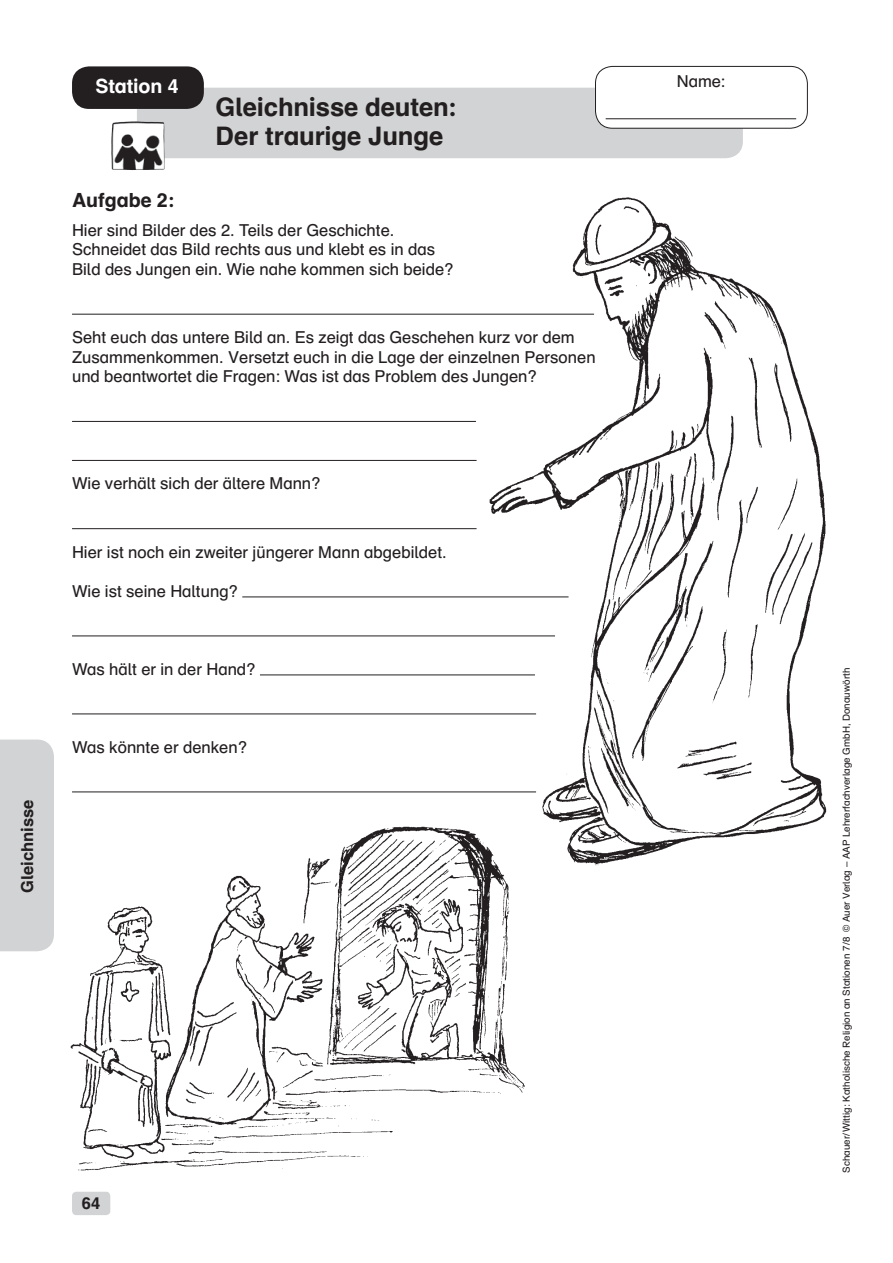
<style>
.page{position:relative;width:893px;height:1263px;background:#fff}
.page>*{position:absolute;margin:0;border:0;box-sizing:border-box;transform-origin:0 0}
.t1{font:700 25.5px/28.5px "Auer Schulbuch";letter-spacing:-.005em;color:#231f20}
.t2{font:700 19.5px "Auer Schulbuch";color:#231f20}
.t3{font:700 19.5px "Auer Schulbuch";letter-spacing:-.005em;color:#fff}
.t4{font:16.5px/19.5px "Auer Schulbuch";color:#231f20}
.t5{font:700 16.5px "Auer Schulbuch";color:#231f20}
.t6{font:9.75px "Auer Schulbuch";color:#231f20}
</style>
<div class="page">
<div style="left:72px;top:1192px;width:38px;height:23px;background:#d1d3d4;border-radius:4px"></div>
<div style="left:0;top:740px;width:54px;height:211px;background:#d1d3d4"></div>
<hr style="left:72px;top:314px;width:522px;height:1px;background:#231f20">
<hr style="left:72px;top:421px;width:404px;height:1px;background:#231f20">
<hr style="left:72px;top:460px;width:405px;height:1px;background:#231f20">
<hr style="left:72px;top:528px;width:405px;height:1px;background:#231f20">
<hr style="left:242px;top:597px;width:326px;height:1px;background:#231f20">
<hr style="left:72px;top:636px;width:483px;height:1px;background:#231f20">
<hr style="left:260px;top:675px;width:275px;height:1px;background:#231f20">
<hr style="left:72px;top:714px;width:464px;height:1px;background:#231f20">
<hr style="left:72px;top:792px;width:464px;height:1px;background:#231f20">
<div style="left:137px;top:88px;width:606px;height:70px;background:#d1d3d4;border-radius:17px"></div>
<div style="left:595px;top:66px;width:212px;height:62px;background:#fff;border-radius:17px"></div>
<hr style="left:606px;top:118px;width:190px;height:1px;background:#231f20">
<div style="left:595px;top:66px;width:213px;height:63px;border:1px solid #231f20;border-radius:17px"></div>
<div style="left:72px;top:66px;width:132px;height:43px;background:#231f20;border-radius:17px"></div>
<img style="left:478px;top:197px;width:349px;height:669px">
<img style="left:51px;top:796px;width:485px;height:375px">
<img style="left:111px;top:121px;width:25px;height:20px">
<p class="t5" style="left:20px;top:893px;width:95px;rotate:-90deg">Gleichnisse</p>
<p class="t3" style="left:95px;top:78px;width:85px">Station 4</p>
<h1 class="t1" style="left:216px;top:95px;width:242px">Gleichnisse deuten:<br>Der traurige Junge</h1>
<p class="t2" style="left:72px;top:191px;width:104px">Aufgabe 2:</p>
<p class="t4" style="left:72px;top:221px;width:383px">Hier sind Bilder des 2. Teils der Geschichte.<br>Schneidet das Bild rechts aus und klebt es in das<br>Bild des Jungen ein. Wie nahe kommen sich beide?</p>
<p class="t4" style="left:72px;top:328px;width:525px">Seht euch das untere Bild an. Es zeigt das Geschehen kurz vor dem<br>Zusammenkommen. Versetzt euch in die Lage der einzelnen Personen und beantwortet die Fragen: Was ist das Problem des Jungen?</p>
<p class="t4" style="left:72px;top:475px;width:250px">Wie verhält sich der ältere Mann?</p>
<p class="t4" style="left:72px;top:543px;width:376px">Hier ist noch ein zweiter jüngerer Mann abgebildet.</p>
<p class="t4" style="left:72px;top:582px;width:167px">Wie ist seine Haltung?</p>
<p class="t4" style="left:72px;top:660px;width:185px">Was hält er in der Hand?</p>
<p class="t4" style="left:72px;top:738px;width:176px">Was könnte er denken?</p>
<p class="t4" style="left:677px;top:72px;width:50px">Name:</p>
<p class="t5" style="left:82px;top:1196px;width:20px">64</p>
<p class="t6" style="left:842px;top:1173px;width:506px;rotate:-90deg">Schauer / Wittig: Katholische Religion an Stationen 7 / 8 © Auer Verlag – AAP Lehrerfachverlage GmbH, Donauwörth</p>
</div>
